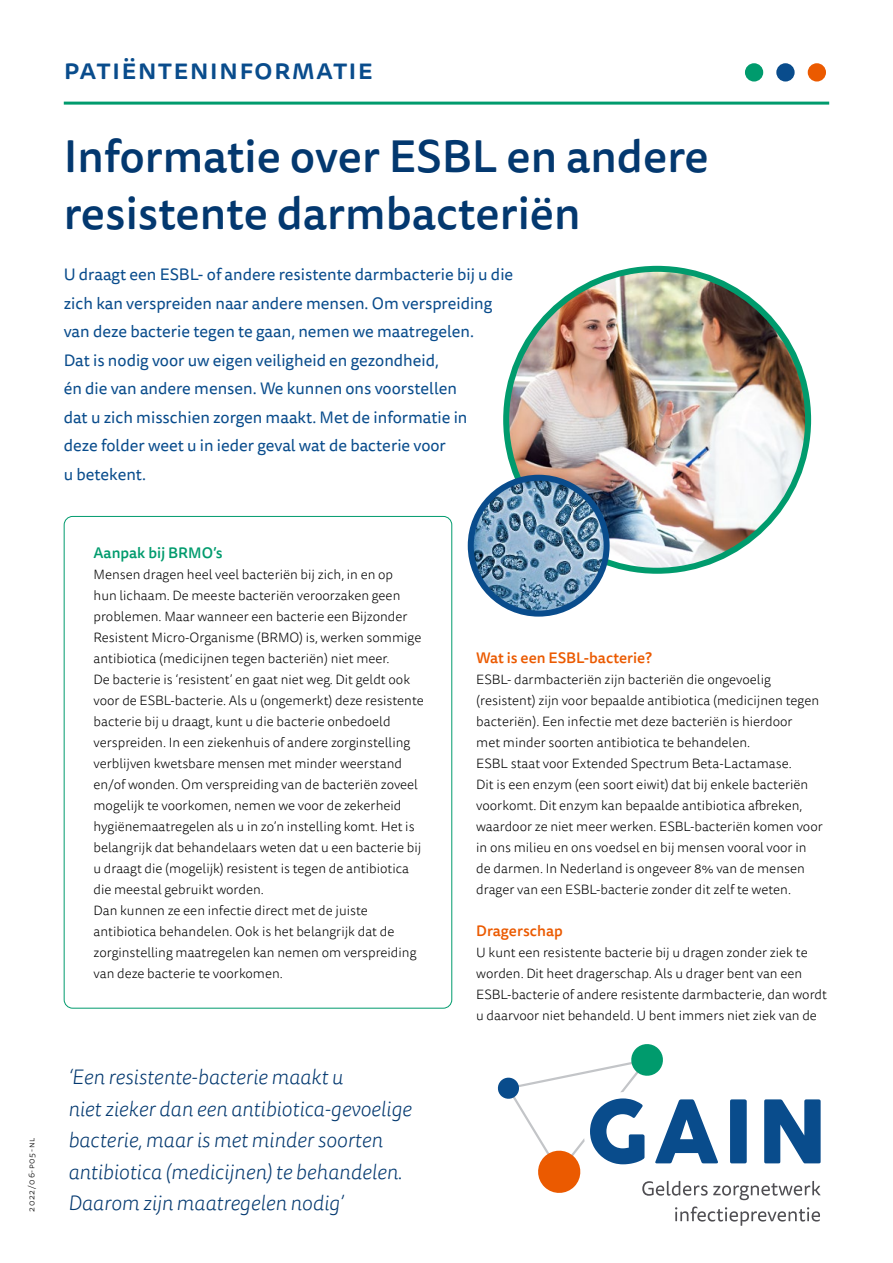
<style>
.page{position:relative;width:893px;height:1263px;background:#fff}
.page>*{position:absolute;margin:0;border:0;box-sizing:border-box;transform-origin:0 0}
.t1{font:500 45px/57px "Tisa Sans Pro";color:#03386f}
.t2{font:500 28.5px "Tisa Sans Pro";letter-spacing:.04em;color:#094c8c}
.t3{font:italic 300 21px/31.5px "Tisa Sans Pro";color:#03386f}
.t4{font:16.5px/28.5px "Tisa Sans Pro";color:#094c8c}
.t5{font:500 15px "Tisa Sans Pro";color:#eb5a00}
.t6{font:500 15px "Tisa Sans Pro";color:#009b6d}
.t7{font:300 13.5px/21px "Tisa Sans Pro";color:#000}
.t8{font:300 9px "Tisa Sans Pro";letter-spacing:.08em;color:#000}
</style>
<div class="page">
<hr style="left:64px;top:102px;width:765px;height:3px;background:#009b6d">
<div style="left:808px;top:63px;width:18px;height:19px;background:#eb5a00;border-radius:50%"></div>
<div style="left:776px;top:63px;width:19px;height:19px;background:#094c8c;border-radius:50%"></div>
<div style="left:745px;top:63px;width:18px;height:19px;background:#009b6d;border-radius:50%"></div>
<img style="left:508px;top:269px;width:298px;height:302px">
<img style="left:471px;top:478px;width:136px;height:136px;border-radius:68px">
<div style="left:468px;top:475px;width:142px;height:142px;border:6px solid #094c8c;border-radius:50%"></div>
<svg style="left:675px;top:1206px;width:145px;height:20px"></svg>
<svg style="left:497px;top:1044px;width:324px;height:156px"></svg>
<p class="t8" style="left:26px;top:1212px;width:76px;rotate:-90deg">2022/06-p05-nl</p>
<h2 class="t2" style="left:64px;top:49px;width:311px">patiënteninformatie</h2>
<h1 class="t1" style="left:64px;top:129px;width:647px">Informatie over ESBL en andere resistente darmbacteriën</h1>
<p class="t4" style="left:64px;top:261px;width:451px">U draagt een ESBL- of andere resistente darmbacterie bij u die zich kan verspreiden naar andere mensen. Om verspreiding van deze bacterie tegen te gaan, nemen we maatregelen.<br>Dat is nodig voor uw eigen veiligheid en gezondheid,<br>én die van andere mensen. We kunnen ons voorstellen<br>dat u zich misschien zorgen maakt. Met de informatie in<br>deze folder weet u in ieder geval wat de bacterie voor<br>u betekent.</p>
<p class="t6" style="left:94px;top:542px;width:131px">Aanpak bij BRMO’s</p>
<p class="t7" style="left:94px;top:564px;width:332px">Mensen dragen heel veel bacteriën bij zich, in en op<br>hun lichaam. De meeste bacteriën veroorzaken geen problemen. Maar wanneer een bacterie een Bijzonder Resistent Micro-Organisme (BRMO) is, werken sommige antibiotica (medicijnen tegen bacteriën) niet meer.<br>De bacterie is ‘resistent’ en gaat niet weg. Dit geldt ook voor de ESBL-bacterie. Als u (ongemerkt) deze resistente bacterie bij u draagt, kunt u die bacterie onbedoeld verspreiden. In een ziekenhuis of andere zorginstelling verblijven kwetsbare mensen met minder weerstand en/of wonden. Om verspreiding van de bacteriën zoveel mogelijk te voorkomen, nemen we voor de zekerheid hygiënemaatregelen als u in zo’n instelling komt. Het is belangrijk dat behandelaars weten dat u een bacterie bij u draagt die (mogelijk) resistent is tegen de antibiotica die meestal gebruikt worden.<br>Dan kunnen ze een infectie direct met de juiste antibiotica behandelen. Ook is het belangrijk dat de zorginstelling maatregelen kan nemen om verspreiding van deze bacterie te voorkomen.</p>
<h3 class="t3" style="left:68px;top:1062px;width:345px">‘Een resistente-bacterie maakt u<br>niet zieker dan een antibiotica-gevoelige bacterie, maar is met minder soorten antibiotica (medicijnen) te behandelen.<br>Daarom zijn maatregelen nodig’</h3>
<p class="t5" style="left:476px;top:647px;width:177px">Wat is een ESBL-bacterie?</p>
<p class="t7" style="left:476px;top:669px;width:348px">ESBL- darmbacteriën zijn bacteriën die ongevoelig (resistent) zijn voor bepaalde antibiotica (medicijnen tegen bacteriën). Een infectie met deze bacteriën is hierdoor<br>met minder soorten antibiotica te behandelen.<br>ESBL staat voor Extended Spectrum Beta-Lactamase.<br>Dit is een enzym (een soort eiwit) dat bij enkele bacteriën voorkomt. Dit enzym kan bepaalde antibiotica afbreken, waardoor ze niet meer werken. ESBL-bacteriën komen voor in ons milieu en ons voedsel en bij mensen vooral voor in de darmen. In Nederland is ongeveer 8% van de mensen drager van een ESBL-bacterie zonder dit zelf te weten.</p>
<p class="t5" style="left:476px;top:920px;width:88px">Dragerschap</p>
<p class="t7" style="left:476px;top:942px;width:352px">U kunt een resistente bacterie bij u dragen zonder ziek te worden. Dit heet dragerschap. Als u drager bent van een ESBL-bacterie of andere resistente darmbacterie, dan wordt u daarvoor niet behandeld. U bent immers niet ziek van de</p>
</div>
